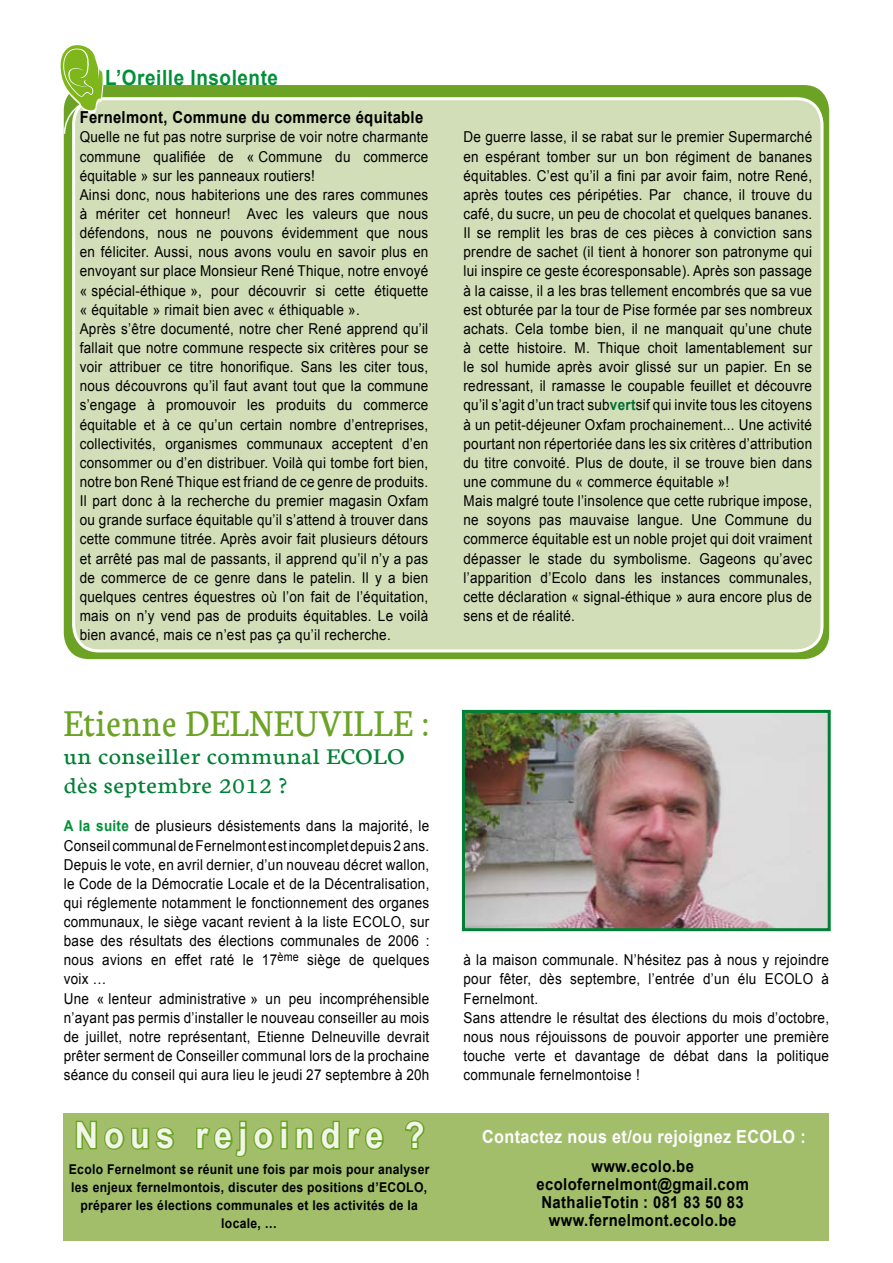
<style>
.page{position:relative;width:893px;height:1263px;background:#fff}
.page>*{position:absolute;margin:0;border:0;box-sizing:border-box;transform-origin:0 0}
.t1{font:40.5px "Neuton";letter-spacing:.02em;color:#6ca325;scale:.9 1}
.t2{font:700 36px "Arial";letter-spacing:.19em;color:#f2f5e9;scale:.9 1}
.t3{font:24px/28.8px "Neuton";letter-spacing:.02em;color:#008035;scale:1.1 1}
.t4{font:700 21px "Arial";letter-spacing:.03em;color:#009036;scale:.9 1}
.t5{font:700 18px "Arial";letter-spacing:.02em;color:#fff;scale:.9 1}
.t6{font:700 16.5px/18px "Arial";letter-spacing:.025em;color:#000;text-align:center;scale:.9 1}
.t7{font:15px/19.2px "Arial";letter-spacing:.02em;color:#000;scale:.9 1}
.t8{font:700 13.5px/18px "Arial";letter-spacing:.025em;color:#000;text-align:center;scale:.9 1}
.s1{font-weight:700;color:#009036}
.s2{font-weight:700;color:#006e33}
</style>
<div class="page">
<div style="left:64px;top:85px;width:765px;height:574px;background:#6ca325;border-radius:26px"></div>
<div style="left:74px;top:99px;width:748px;height:552px;background:#d2deb7;border-radius:26px"></div>
<div style="left:72px;top:97px;width:751px;height:555px;border:3px solid #fff;border-radius:26px"></div>
<div style="left:64px;top:1113px;width:765px;height:128px;background:#a2be6a"></div>
<svg style="left:75px;top:1120px;width:99px;height:30px"></svg>
<svg style="left:196px;top:1120px;width:78px;height:37px"></svg>
<div style="left:280px;top:1121px;width:8px;height:7px;border:3px solid #6ca325"></div>
<div style="left:280px;top:1128px;width:8px;height:21px;border:3px solid #6ca325"></div>
<svg style="left:295px;top:1120px;width:89px;height:30px"></svg>
<svg style="left:405px;top:1120px;width:20px;height:30px"></svg>
<svg style="left:60px;top:45px;width:45px;height:90px"></svg>
<img style="left:466px;top:714px;width:361px;height:213px">
<div style="left:462px;top:710px;width:369px;height:221px;border:3px solid #008035"></div>
<h3 class="t4" style="left:105px;top:64px;width:194px">L’Oreille Insolente</h3>
<p class="t6" style="left:80px;top:109px;width:383px">Fernelmont, Commune du commerce équitable</p>
<p class="t7" style="left:80px;top:128px;width:389px">Quelle ne fut pas notre surprise de voir notre charmante commune qualifiée de « Commune du commerce équitable » sur les panneaux routiers!<br>Ainsi donc, nous habiterions une des rares communes à mériter cet honneur! Avec les valeurs que nous défendons, nous ne pouvons évidemment que nous en féliciter. Aussi, nous avons voulu en savoir plus en envoyant sur place Monsieur René Thique, notre envoyé « spécial-éthique », pour découvrir si cette étiquette « équitable » rimait bien avec « éthiquable ».<br>Après s’être documenté, notre cher René apprend qu’il fallait que notre commune respecte six critères pour se voir attribuer ce titre honorifique. Sans les citer tous, nous découvrons qu’il faut avant tout que la commune s’engage à promouvoir les produits du commerce équitable et à ce qu’un certain nombre d’entreprises, collectivités, organismes communaux acceptent d’en consommer ou d’en distribuer. Voilà qui tombe fort bien, notre bon René Thique est friand de ce genre de produits.<br>Il part donc à la recherche du premier magasin Oxfam ou grande surface équitable qu’il s’attend à trouver dans cette commune titrée. Après avoir fait plusieurs détours et arrêté pas mal de passants, il apprend qu’il n’y a pas de commerce de ce genre dans le patelin. Il y a bien quelques centres équestres où l’on fait de l’équitation, mais on n’y vend pas de produits équitables. Le voilà bien avancé, mais ce n’est pas ça qu’il recherche.</p>
<h1 class="t1" style="left:64px;top:699px;width:407px">Etienne DELNEUVILLE :</h1>
<h3 class="t3" style="left:64px;top:742px;width:311px">un conseiller communal ECOLO dès septembre 2012 ?</h3>
<p class="t7" style="left:64px;top:817px;width:408px"><span class="s1">A la suite</span> de plusieurs désistements dans la majorité, le Conseil communal de Fernelmont est incomplet depuis 2 ans.<br>Depuis le vote, en avril dernier, d’un nouveau décret wallon, le Code de la Démocratie Locale et de la Décentralisation, qui réglemente notamment le fonctionnement des organes communaux, le siège vacant revient à la liste ECOLO, sur base des résultats des élections communales de 2006 : nous avions en effet raté le 17<sup>ème</sup> siège de quelques voix …<br>Une « lenteur administrative » un peu incompréhensible n’ayant pas permis d’installer le nouveau conseiller au mois de juillet, notre représentant, Etienne Delneuville devrait prêter serment de Conseiller communal lors de la prochaine séance du conseil qui aura lieu le jeudi 27 septembre à 20h</p>
<p class="t7" style="left:463px;top:128px;width:389px">De guerre lasse, il se rabat sur le premier Supermarché en espérant tomber sur un bon régiment de bananes équitables. C’est qu’il a fini par avoir faim, notre René, après toutes ces péripéties. Par chance, il trouve du café, du sucre, un peu de chocolat et quelques bananes.<br>Il se remplit les bras de ces pièces à conviction sans prendre de sachet (il tient à honorer son patronyme qui lui inspire ce geste écoresponsable). Après son passage à la caisse, il a les bras tellement encombrés que sa vue est obturée par la tour de Pise formée par ses nombreux achats. Cela tombe bien, il ne manquait qu’une chute à cette histoire. M. Thique choit lamentablement sur le sol humide après avoir glissé sur un papier. En se redressant, il ramasse le coupable feuillet et découvre qu’il s’agit d’un tract sub<span class="s2">vert</span>sif qui invite tous les citoyens à un petit-déjeuner Oxfam prochainement... Une activité pourtant non répertoriée dans les six critères d’attribution du titre convoité. Plus de doute, il se trouve bien dans une commune du « commerce équitable »!<br>Mais malgré toute l’insolence que cette rubrique impose, ne soyons pas mauvaise langue. Une Commune du commerce équitable est un noble projet qui doit vraiment dépasser le stade du symbolisme. Gageons qu’avec l’apparition d’Ecolo dans les instances communales, cette déclaration « signal-éthique » aura encore plus de sens et de réalité.</p>
<p class="t7" style="left:463px;top:950px;width:408px">à la maison communale. N’hésitez pas à nous y rejoindre pour fêter, dès septembre, l’entrée d’un élu ECOLO à Fernelmont.<br>Sans attendre le résultat des élections du mois d’octobre, nous nous réjouissons de pouvoir apporter une première touche verte et davantage de débat dans la politique communale fernelmontoise !</p>
<h2 class="t2" style="left:75px;top:1111px;width:390px">Nous rejoindre ?</h2>
<p class="t5" style="left:482px;top:1125px;width:361px">Contactez nous et/ou rejoignez ECOLO :</p>
<p class="t8" style="left:69px;top:1161px;width:402px">Ecolo Fernelmont se réunit une fois par mois pour analyser les enjeux fernelmontois, discuter des positions d’ECOLO, préparer les élections communales et les activités de la locale, …</p>
<p class="t6" style="left:536px;top:1158px;width:237px">www.ecolo.be ecolofernelmont@gmail.com<br>NathalieTotin : 081 83 50 83 www.fernelmont.ecolo.be</p>
</div>
